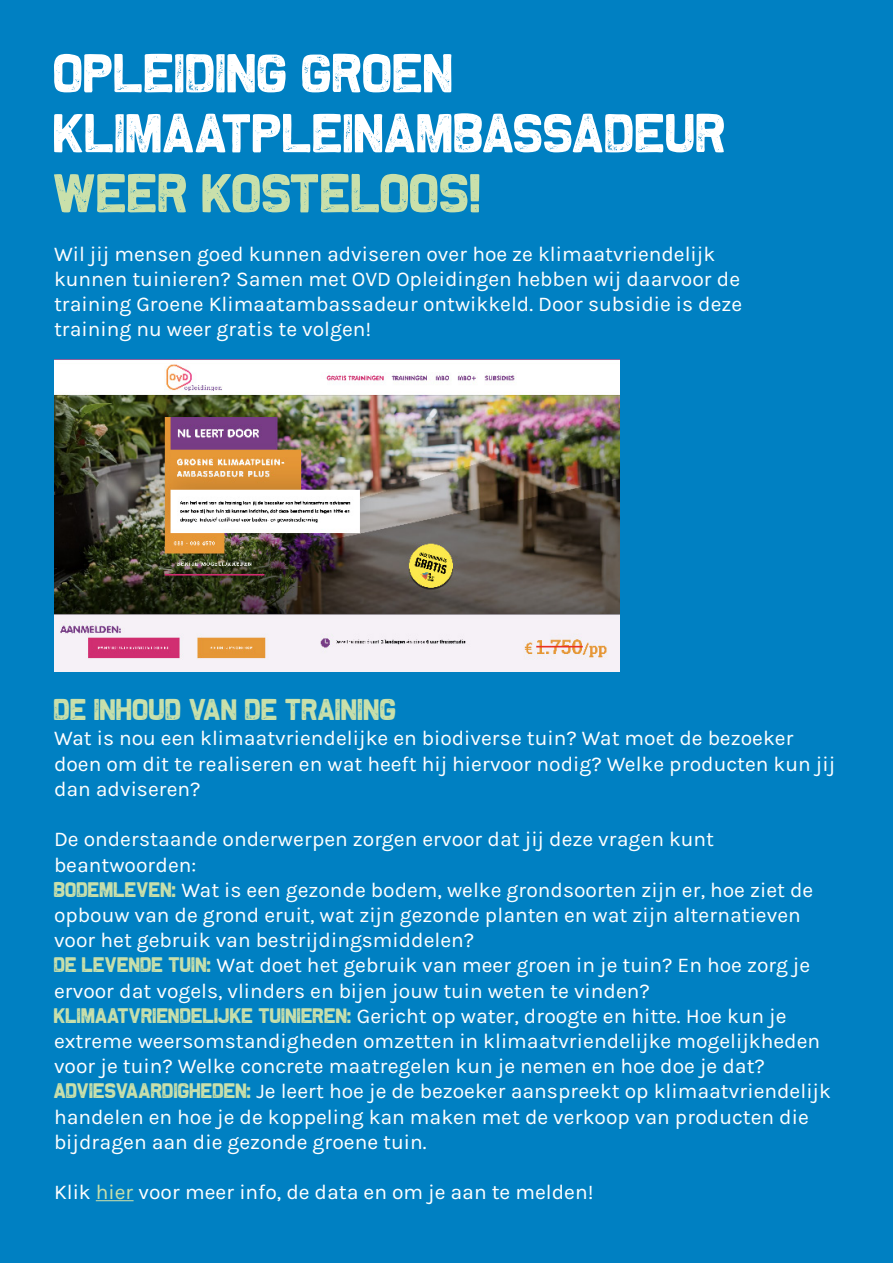
<style>
.page{position:relative;width:893px;height:1263px;background:#0080c2}
.page>*{position:absolute;margin:0;border:0;box-sizing:border-box;transform-origin:0 0}
.t1{font:55.5px/60px "The Slugand Lion";color:#fff}
.t2{font:55.5px "The Slugand Lion";color:#c9e0ab}
.t3{font:30px "The Slugand Lion";color:#c9e0ab}
.t4{font:21px/25.2px "Karla";color:#fff}
.s1{font-family:"The Slugand Lion";color:#c9e0ab}
.s2{color:#c9e0ab}
</style>
<div class="page">
<img style="left:54px;top:360px;width:565px;height:311px">
<hr style="left:96px;top:1200px;width:38px;height:1px;background:#c9e0ab">
<h1 class="t1" style="left:54px;top:43px;width:674px">OPLEIDING GROEN<br>KLIMAATPLEINAMBASSADEUR</h1>
<h1 class="t2" style="left:54px;top:163px;width:429px">WEER KOSTELOOS!</h1>
<p class="t4" style="left:54px;top:241px;width:690px">Wil jij mensen goed kunnen adviseren over hoe ze klimaatvriendelijk kunnen tuinieren? Samen met OVD Opleidingen hebben wij daarvoor de training Groene Klimaatambassadeur ontwikkeld. Door subsidie is deze training nu weer gratis te volgen!</p>
<h2 class="t3" style="left:54px;top:693px;width:344px">DE INHOUD VAN DE TRAINING</h2>
<p class="t4" style="left:54px;top:726px;width:783px">Wat is nou een klimaatvriendelijke en biodiverse tuin? Wat moet de bezoeker doen om dit te realiseren en wat heeft hij hiervoor nodig? Welke producten kun jij dan adviseren?</p>
<p class="t4" style="left:54px;top:827px;width:778px">De onderstaande onderwerpen zorgen ervoor dat jij deze vragen kunt beantwoorden:<br><span class="s1">BODEMLEVEN:</span> Wat is een gezonde bodem, welke grondsoorten zijn er, hoe ziet de opbouw van de grond eruit, wat zijn gezonde planten en wat zijn alternatieven voor het gebruik van bestrijdingsmiddelen?<br><span class="s1">DE LEVENDE TUIN:</span> Wat doet het gebruik van meer groen in je tuin? En hoe zorg je ervoor dat vogels, vlinders en bijen jouw tuin weten te vinden?<br><span class="s1">KLIMAATVRIENDELIJKE TUINIEREN:</span> Gericht op water, droogte en hitte. Hoe kun je extreme weersomstandigheden omzetten in klimaatvriendelijke mogelijkheden voor je tuin? Welke concrete maatregelen kun je nemen en hoe doe je dat?<br><span class="s1">ADVIESVAARDIGHEDEN:</span> Je leert hoe je de bezoeker aanspreekt op klimaatvriendelijk handelen en hoe je de koppeling kan maken met de verkoop van producten die bijdragen aan die gezonde groene tuin.</p>
<p class="t4" style="left:54px;top:1180px;width:541px">Klik <span class="s2">hier</span> voor meer info, de data en om je aan te melden!</p>
</div>
